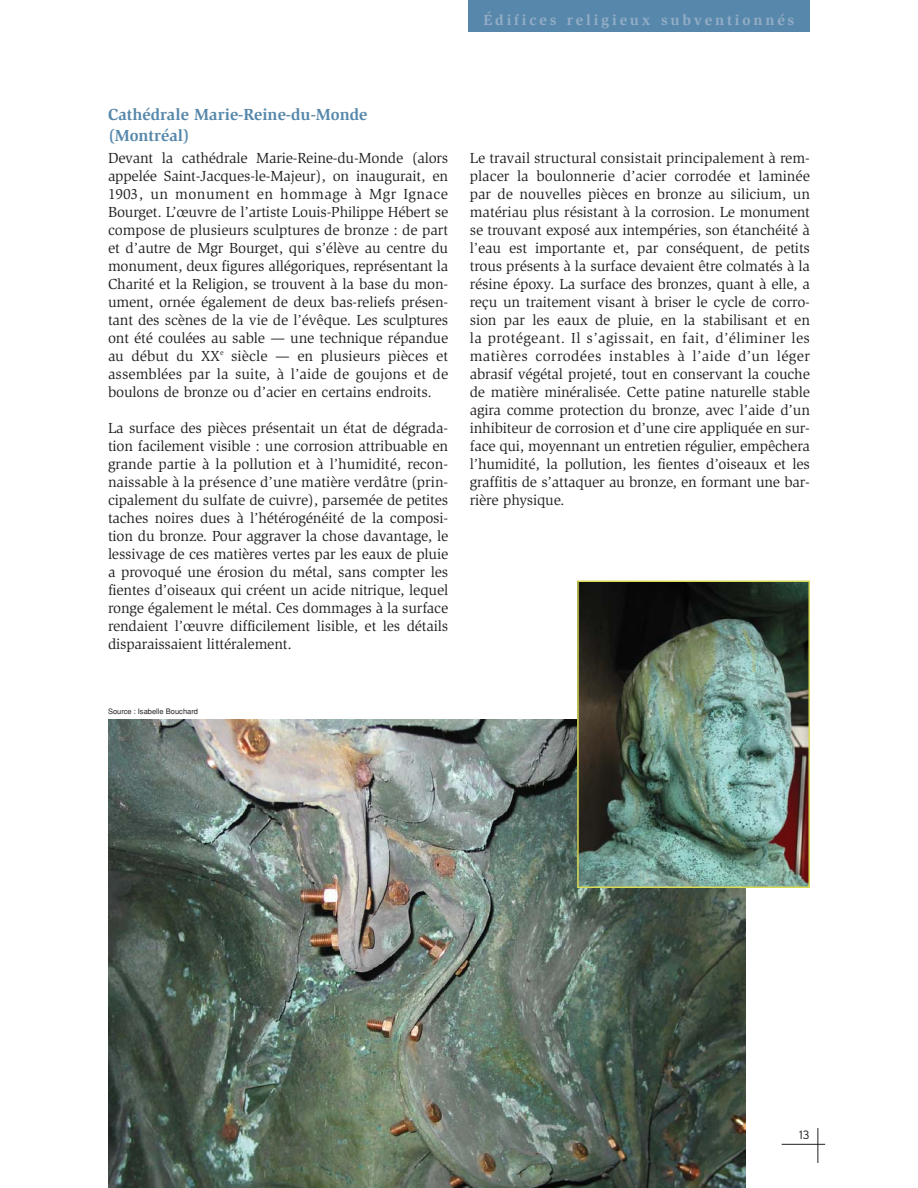
<style>
.page{position:relative;width:918px;height:1188px;background:#fff}
.page>*{position:absolute;margin:0;border:0;box-sizing:border-box;transform-origin:0 0}
.t1{font:700 16.5px/21px "Slimbach";color:#5788ab}
.t2{font:15px/18px "Slimbach";letter-spacing:-.01em;color:#231f20;text-align:justify}
.t3{font:700 15px "Slimbach";letter-spacing:.19em;color:#94adc6}
.t4{font:300 12px "Interstate";color:#231f20}
.t5{font:7.5px "Helvetica";color:#231f20}
</style>
<div class="page">
<img style="left:108px;top:719px;width:638px;height:469px">
<hr style="left:782px;top:1144px;width:43px;height:1px;background:#231f20">
<hr style="left:818px;top:1128px;width:1px;height:35px;background:#231f20">
<div style="left:468px;top:0;width:342px;height:32px;background:#5788ab"></div>
<img style="left:580px;top:583px;width:227px;height:302px">
<div style="left:577px;top:580px;width:233px;height:308px;border:2px solid #d9da55"></div>
<p class="t3" style="left:484px;top:14px;width:312px">Édifices religieux subventionnés</p>
<p class="t1" style="left:108px;top:105px;width:261px">Cathédrale Marie-Reine-du-Monde (Montréal)</p>
<p class="t2" style="left:108px;top:150px;width:342px">Devant la cathédrale Marie-Reine-du-Monde (alors appelée Saint-Jacques-le-Majeur), on inaugurait, en 1903, un monument en hommage à Mgr Ignace Bourget. L’œuvre de l’artiste Louis-Philippe Hébert se compose de plusieurs sculptures de bronze : de part et d’autre de Mgr Bourget, qui s’élève au centre du monument, deux figures allégoriques, représentant la Charité et la Religion, se trouvent à la base du mon&shy;ument, ornée également de deux bas-reliefs présen&shy;tant des scènes de la vie de l’évêque. Les sculptures ont été coulées au sable — une technique répandue au début du XX<sup>e</sup> siècle — en plusieurs pièces et assemblées par la suite, à l’aide de goujons et de boulons de bronze ou d’acier en certains endroits.</p>
<p class="t2" style="left:108px;top:420px;width:342px">La surface des pièces présentait un état de dégrada&shy;tion facilement visible : une corrosion attribuable en grande partie à la pollution et à l’humidité, recon&shy;naissable à la présence d’une matière verdâtre (prin&shy;cipalement du sulfate de cuivre), parsemée de petites taches noires dues à l’hétérogénéité de la composi&shy;tion du bronze. Pour aggraver la chose davantage, le lessivage de ces matières vertes par les eaux de pluie a provoqué une érosion du métal, sans compter les fientes d’oiseaux qui créent un acide nitrique, lequel ronge également le métal. Ces dommages à la surface rendaient l’œuvre difficilement lisible, et les détails disparaissaient littéralement.</p>
<p class="t2" style="left:470px;top:150px;width:342px">Le travail structural consistait principalement à rem&shy;placer la boulonnerie d’acier corrodée et laminée par de nouvelles pièces en bronze au silicium, un matériau plus résistant à la corrosion. Le monument se trouvant exposé aux intempéries, son étanchéité à l’eau est importante et, par conséquent, de petits trous présents à la surface devaient être colmatés à la résine époxy. La surface des bronzes, quant à elle, a reçu un traitement visant à briser le cycle de corro&shy;sion par les eaux de pluie, en la stabilisant et en la protégeant. Il s’agissait, en fait, d’éliminer les matières corrodées instables à l’aide d’un léger abrasif végétal projeté, tout en conservant la couche de matière minéralisée. Cette patine naturelle stable agira comme protection du bronze, avec l’aide d’un inhibiteur de corrosion et d’une cire appliquée en sur&shy;face qui, moyennant un entretien régulier, empêchera l’humidité, la pollution, les fientes d’oiseaux et les graffitis de s’attaquer au bronze, en formant une bar&shy;rière physique.</p>
<p class="t5" style="left:108px;top:709px;width:92px">Source : Isabelle Bouchard</p>
<p class="t4" style="left:799px;top:1131px;width:12px">13</p>
</div>
